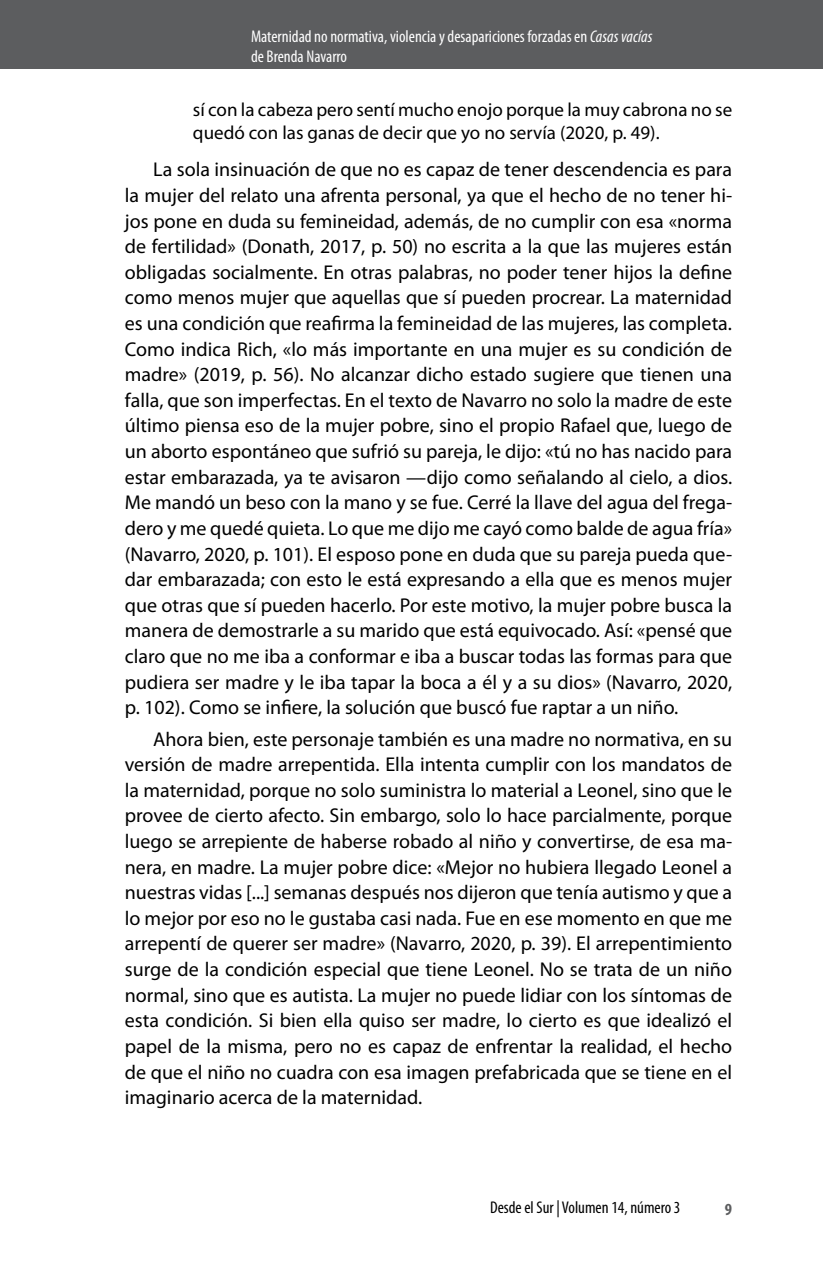
<style>
.page{position:relative;width:823px;height:1265px;background:#fff}
.page>*{position:absolute;margin:0;border:0;box-sizing:border-box;transform-origin:0 0}
.t1{font:20px/25.6px "Myriad Pro";color:#000;text-align:justify}
.t2{font:19px/23px "Myriad Pro";color:#000}
.t3{font:condensed 17px/20px "Myriad Pro";color:#fff}
.t4{font:condensed 17px "Myriad Pro";color:#000}
.t5{font:700 condensed 17px "Myriad Pro";color:#5c5d5f}
.s1{font-style:italic}
</style>
<div class="page">
<div style="left:0;top:0;width:822px;height:68px;background:#5c5d5f"></div>
<p class="t3" style="left:251px;top:26px;width:403px">Maternidad no normativa, violencia y desapariciones forzadas en <span class="s1">Casas vacías </span>de Brenda Navarro</p>
<p class="t2" style="left:193px;top:98px;width:540px">sí con la cabeza pero sentí mucho enojo porque la muy cabrona no se quedó con las ganas de decir que yo no servía (2020, p. 49).</p>
<p class="t1" style="left:125px;top:156px;width:608px;text-indent:28px">La sola insinuación de que no es capaz de tener descendencia es para la mujer del relato una afrenta personal, ya que el hecho de no tener hi&shy;jos pone en duda su femineidad, además, de no cumplir con esa «norma de fertilidad» (Donath, 2017, p. 50) no escrita a la que las mujeres están obligadas socialmente. En otras palabras, no poder tener hijos la define como menos mujer que aquellas que sí pueden procrear. La maternidad es una condición que reafirma la femineidad de las mujeres, las completa.<br>Como indica Rich, «lo más importante en una mujer es su condición de madre» (2019, p. 56). No alcanzar dicho estado sugiere que tienen una falla, que son imperfectas. En el texto de Navarro no solo la madre de este último piensa eso de la mujer pobre, sino el propio Rafael que, luego de un aborto espontáneo que sufrió su pareja, le dijo: «tú no has nacido para estar embarazada, ya te avisaron —dijo como señalando al cielo, a dios.<br>Me mandó un beso con la mano y se fue. Cerré la llave del agua del frega&shy;dero y me quedé quieta. Lo que me dijo me cayó como balde de agua fría» (Navarro, 2020, p. 101). El esposo pone en duda que su pareja pueda que&shy;dar embarazada; con esto le está expresando a ella que es menos mujer que otras que sí pueden hacerlo. Por este motivo, la mujer pobre busca la manera de demostrarle a su marido que está equivocado. Así: «pensé que claro que no me iba a conformar e iba a buscar todas las formas para que pudiera ser madre y le iba tapar la boca a él y a su dios» (Navarro, 2020, p. 102). Como se infiere, la solución que buscó fue raptar a un niño.</p>
<p class="t1" style="left:125px;top:725px;width:608px;text-indent:28px">Ahora bien, este personaje también es una madre no normativa, en su versión de madre arrepentida. Ella intenta cumplir con los mandatos de la maternidad, porque no solo suministra lo material a Leonel, sino que le provee de cierto afecto. Sin embargo, solo lo hace parcialmente, porque luego se arrepiente de haberse robado al niño y convertirse, de esa ma&shy;nera, en madre. La mujer pobre dice: «Mejor no hubiera llegado Leonel a nuestras vidas [...] semanas después nos dijeron que tenía autismo y que a lo mejor por eso no le gustaba casi nada. Fue en ese momento en que me arrepentí de querer ser madre» (Navarro, 2020, p. 39). El arrepentimiento surge de la condición especial que tiene Leonel. No se trata de un niño normal, sino que es autista. La mujer no puede lidiar con los síntomas de esta condición. Si bien ella quiso ser madre, lo cierto es que idealizó el papel de la misma, pero no es capaz de enfrentar la realidad, el hecho de que el niño no cuadra con esa imagen prefabricada que se tiene en el imaginario acerca de la maternidad.</p>
<p class="t4" style="left:489px;top:1196px;width:192px">Desde el Sur | Volumen 14, número 3</p>
<p class="t5" style="left:724px;top:1198px;width:9px">9</p>
</div>
